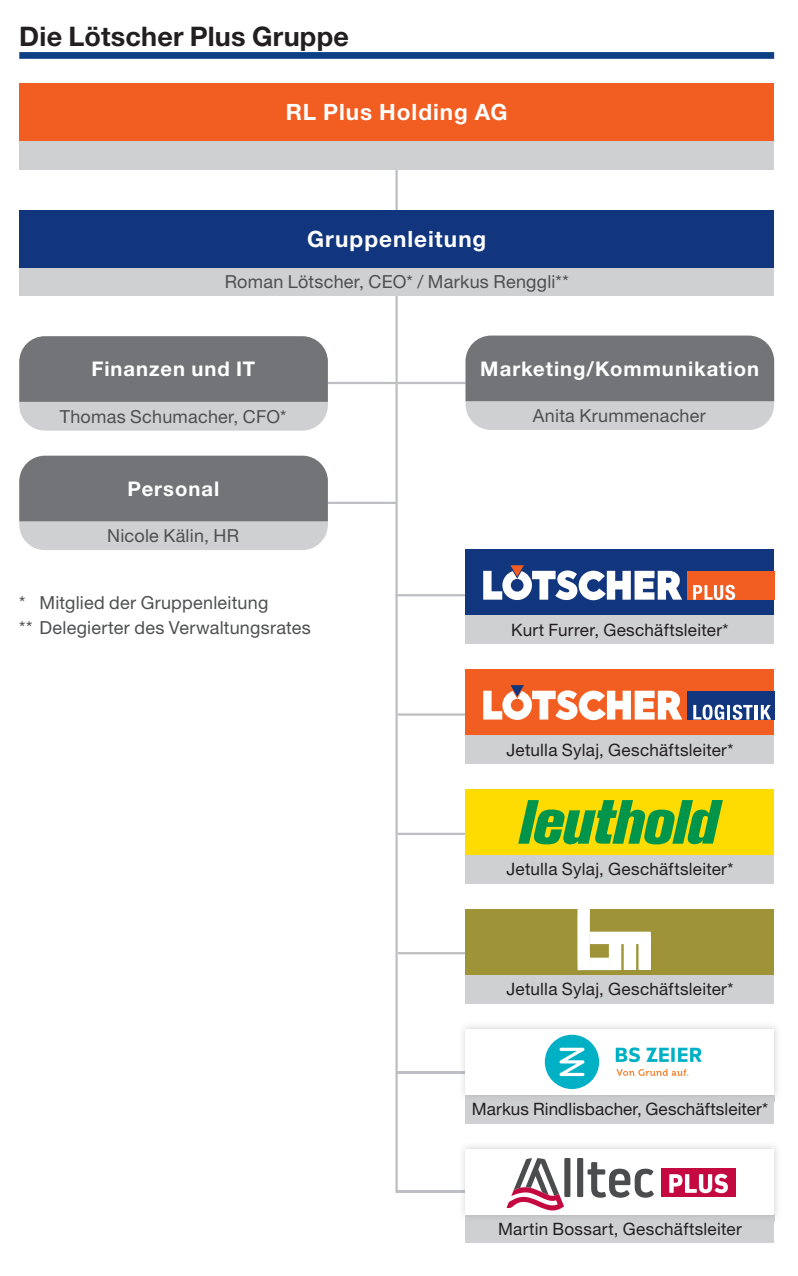
<style>
.page{position:relative;width:798px;height:1276px;background:#fff}
.page>*{position:absolute;margin:0;border:0;box-sizing:border-box;transform-origin:0 0}
.t1{font:700 27px "Helvetica Neue";letter-spacing:.01em;color:#231f20}
.t2{font:700 22.5px "Helvetica Neue LT Std";letter-spacing:.045em;color:#fff}
.t3{font:700 20.25px "Helvetica Neue LT Std";letter-spacing:.05em;color:#fff}
.t4{font:18px/24.8px "Helvetica Neue LT Std";letter-spacing:.015em;color:#4e4f50}
.t5{font:17.1px "Helvetica Neue LT Std";letter-spacing:.015em;color:#231f20}
</style>
<div class="page">
<div style="left:19px;top:52px;width:754px;height:7px;background:#0d3f84"></div>
<hr style="left:395px;top:158px;width:2px;height:1035px;background:#bebfc2">
<hr style="left:306px;top:502px;width:90px;height:2px;background:#bebfc2">
<hr style="left:395px;top:594px;width:89px;height:2px;background:#bebfc2">
<hr style="left:397px;top:713px;width:90px;height:2px;background:#bebfc2">
<hr style="left:397px;top:832px;width:90px;height:3px;background:#bebfc2">
<hr style="left:397px;top:952px;width:90px;height:2px;background:#bebfc2">
<hr style="left:397px;top:1071px;width:90px;height:2px;background:#bebfc2">
<hr style="left:397px;top:1190px;width:90px;height:3px;background:#bebfc2">
<hr style="left:306px;top:382px;width:166px;height:2px;background:#bebfc2">
<div style="left:19px;top:84px;width:754px;height:57px;background:#f25d21"></div>
<div style="left:19px;top:141px;width:754px;height:29px;background:#cfd0d2"></div>
<div style="left:19px;top:267px;width:754px;height:29px;background:#cfd0d2"></div>
<div style="left:19px;top:210px;width:754px;height:57px;background:#11367e"></div>
<svg style="left:465px;top:335px;width:308px;height:95px;background:#919396"></svg>
<svg style="left:19px;top:336px;width:309px;height:94px;background:#909194"></svg>
<svg style="left:19px;top:456px;width:309px;height:94px;background:#909194"></svg>
<div style="left:465px;top:909px;width:308px;height:66px;background:#9e9437"></div>
<svg style="left:577px;top:909px;width:74px;height:62px"></svg>
<div style="left:589px;top:931px;width:61px;height:13px;background:#fff"></div>
<div style="left:638px;top:936px;width:12px;height:34px;background:#fff"></div>
<div style="left:623px;top:935px;width:13px;height:35px;background:#fff"></div>
<div style="left:608px;top:934px;width:13px;height:36px;background:#fff"></div>
<div style="left:577px;top:957px;width:43px;height:13px;background:#fff"></div>
<div style="left:465px;top:789px;width:308px;height:66px;background:#ffdc01"></div>
<svg style="left:518px;top:800px;width:205px;height:45px"></svg>
<div style="left:465px;top:615px;width:308px;height:29px;background:#cfd0d2"></div>
<div style="left:465px;top:549px;width:308px;height:66px;background:#11367e"></div>
<div style="left:686px;top:571px;width:87px;height:28px;background:#f25d21"></div>
<svg style="left:692px;top:585px;width:42px;height:15px"></svg>
<svg style="left:483px;top:565px;width:199px;height:35px"></svg>
<div style="left:465px;top:735px;width:308px;height:29px;background:#cfd0d2"></div>
<div style="left:465px;top:855px;width:308px;height:28px;background:#cfd0d2"></div>
<div style="left:465px;top:975px;width:308px;height:28px;background:#cfd0d2"></div>
<div style="left:465px;top:1094px;width:308px;height:29px;background:#cfd0d2"></div>
<div style="left:465px;top:1214px;width:308px;height:29px;background:#cfd0d2"></div>
<div style="left:465px;top:669px;width:308px;height:66px;background:#f25d21"></div>
<div style="left:686px;top:690px;width:87px;height:29px;background:#11367e"></div>
<svg style="left:483px;top:685px;width:199px;height:35px"></svg>
<svg style="left:693px;top:704px;width:31px;height:16px"></svg>
<hr style="left:726px;top:705px;width:3px;height:14px;background:#fff">
<svg style="left:732px;top:704px;width:20px;height:16px"></svg>
<hr style="left:754px;top:705px;width:3px;height:14px;background:#fff">
<svg style="left:760px;top:705px;width:10px;height:14px"></svg>
<img style="left:465px;top:1094px;width:308px;height:5px">
<div style="left:465px;top:1029px;width:308px;height:65px;background:#fff"></div>
<svg style="left:544px;top:1034px;width:157px;height:55px"></svg>
<img style="left:465px;top:1214px;width:308px;height:6px">
<div style="left:465px;top:1149px;width:308px;height:65px;background:#fff"></div>
<div style="left:564px;top:1158px;width:6px;height:39px;background:#4b4c4d"></div>
<div style="left:577px;top:1158px;width:6px;height:39px;background:#4b4c4d"></div>
<svg style="left:587px;top:1162px;width:66px;height:35px"></svg>
<svg style="left:506px;top:1158px;width:57px;height:52px"></svg>
<div style="left:661px;top:1168px;width:74px;height:29px;background:#c40941"></div>
<svg style="left:669px;top:1173px;width:58px;height:20px"></svg>
<h1 class="t1" style="left:19px;top:19px;width:331px">Die Lötscher Plus Gruppe</h1>
<h2 class="t2" style="left:286px;top:98px;width:223px">RL Plus Holding AG</h2>
<h2 class="t2" style="left:307px;top:225px;width:181px">Gruppenleitung</h2>
<p class="t4" style="left:224px;top:269px;width:345px">Roman Lötscher, CEO* / Markus Renggli**</p>
<p class="t3" style="left:91px;top:356px;width:165px">Finanzen und IT</p>
<p class="t4" style="left:60px;top:404px;width:228px">Thomas Schumacher, CFO*</p>
<p class="t3" style="left:127px;top:476px;width:93px">Personal</p>
<p class="t4" style="left:107px;top:523px;width:133px">Nicole Kälin, HR</p>
<p class="t4" style="left:19px;top:590px;width:293px">* Mitglied der Gruppenleitung<br>** Delegierter des Verwaltungsrates</p>
<p class="t3" style="left:480px;top:356px;width:280px">Marketing/Kommunikation</p>
<p class="t4" style="left:532px;top:403px;width:174px">Anita Krummenacher</p>
<p class="t5" style="left:511px;top:619px;width:218px">Kurt Furrer, Geschäftsleiter*</p>
<p class="t5" style="left:506px;top:739px;width:228px">Jetulla Sylaj, Geschäftsleiter*</p>
<p class="t5" style="left:506px;top:859px;width:228px">Jetulla Sylaj, Geschäftsleiter*</p>
<p class="t5" style="left:506px;top:979px;width:228px">Jetulla Sylaj, Geschäftsleiter*</p>
<p class="t5" style="left:471px;top:1099px;width:297px">Markus Rindlisbacher, Geschäftsleiter*</p>
<p class="t5" style="left:498px;top:1218px;width:245px">Martin Bossart, Geschäftsleiter</p>
</div>
